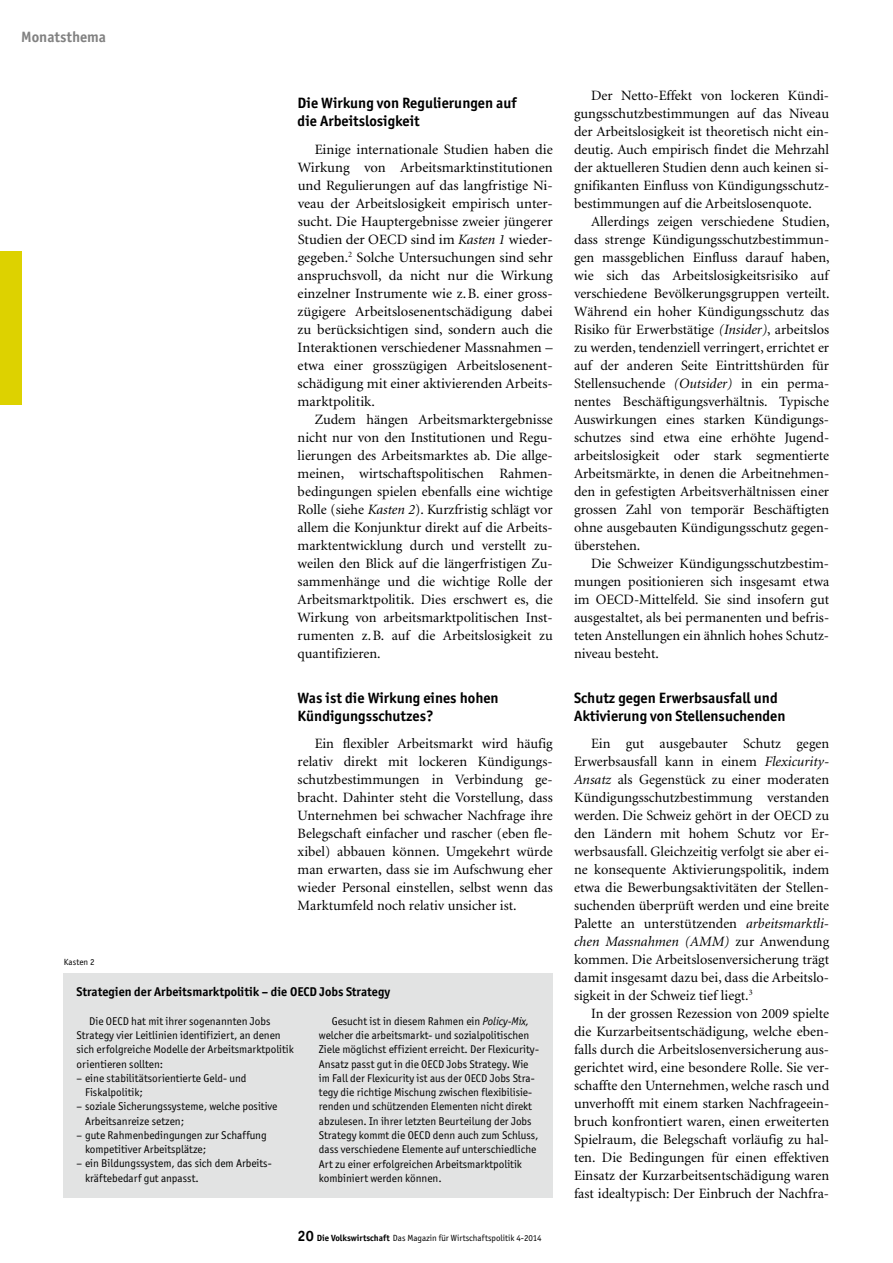
<style>
.page{position:relative;width:893px;height:1263px;background:#fff}
.page>*{position:absolute;margin:0;border:0;box-sizing:border-box;transform-origin:0 0}
.t1{font:700 15px/18px "Officina San ITC";color:#000}
.t2{font:700 15px "Officina San ITC";color:#818181}
.t3{font:14.25px/18px "Minion";color:#000;text-align:justify}
.t4{font:700 12.75px "Officina San ITC";color:#000}
.t5{font:11.25px/14.2px "Officina San ITC";color:#000}
.t6{font:9px "Officina San ITC";color:#000}
.s1{font-style:italic}
.s2{font-weight:700;font-size:15px}
.s3{font-weight:700}
</style>
<div class="page">
<div style="left:0;top:252px;width:21px;height:153px;background:#ddd200"></div>
<div style="left:64px;top:973px;width:489px;height:224px;background:#e2e3e3"></div>
<p class="t2" style="left:21px;top:27px;width:86px">Monatsthema</p>
<p class="t1" style="left:298px;top:94px;width:221px">Die Wirkung von Regulierungen auf die Arbeitslosigkeit</p>
<p class="t3" style="left:298px;top:140px;width:257px;text-indent:17px">Einige internationale Studien haben die Wirkung von Arbeitsmarktinstitutionen und Regulierungen auf das langfristige Ni&shy;veau der Arbeitslosigkeit empirisch unter&shy;sucht. Die Hauptergebnisse zweier jüngerer Studien der OECD sind im <span class="s1">Kasten 1</span> wieder&shy;gegeben.<sup>2</sup> Solche Untersuchungen sind sehr anspruchsvoll, da nicht nur die Wirkung einzelner Instrumente wie z.B. einer gross&shy;zügigere Arbeitslosenentschädigung dabei zu berücksichtigen sind, sondern auch die Interaktionen verschiedener Massnahmen – etwa einer grosszügigen Arbeitslosenent&shy;schädigung mit einer aktivierenden Arbeits&shy;marktpolitik.</p>
<p class="t3" style="left:298px;top:410px;width:257px;text-align:left;text-indent:17px">Zudem hängen Arbeitsmarktergebnisse nicht nur von den Institutionen und Regu&shy;lierungen des Arbeitsmarktes ab. Die allge&shy;meinen, wirtschaftspolitischen Rahmen&shy;bedingungen spielen ebenfalls eine wichtige Rolle (siehe <span class="s1">Kasten 2</span>). Kurzfristig schlägt vor allem die Konjunktur direkt auf die Arbeits&shy;marktentwicklung durch und verstellt zu&shy;weilen den Blick auf die längerfristigen Zu&shy;sammenhänge und die wichtige Rolle der Arbeitsmarktpolitik. Dies erschwert es, die Wirkung von arbeitsmarktpolitischen Inst&shy;rumenten z.B. auf die Arbeitslosigkeit zu quantifizieren.</p>
<p class="t1" style="left:298px;top:688px;width:202px">Was ist die Wirkung eines hohen<br>Kündigungsschutzes?</p>
<p class="t3" style="left:298px;top:734px;width:257px;text-indent:17px">Ein flexibler Arbeitsmarkt wird häufig relativ direkt mit lockeren Kündigungs&shy;schutzbestimmungen in Verbindung ge&shy;bracht. Dahinter steht die Vorstellung, dass Unternehmen bei schwacher Nachfrage ihre Belegschaft einfacher und rascher (eben fle&shy;xibel) abbauen können. Umgekehrt würde man erwarten, dass sie im Aufschwung eher wieder Personal einstellen, selbst wenn das Marktumfeld noch relativ unsicher ist.</p>
<p class="t6" style="left:64px;top:956px;width:32px">Kasten 2</p>
<p class="t4" style="left:77px;top:984px;width:315px">Strategien der Arbeitsmarktpolitik – die OECD Jobs Strategy</p>
<p class="t5" style="left:77px;top:1014px;width:219px;text-indent:13px">Die OECD hat mit ihrer sogenannten Jobs Strategy vier Leitlinien identifiziert, an denen sich erfolgreiche Modelle der Arbeitsmarktpolitik orientieren sollten:</p>
<p class="t5" style="left:85px;top:1071px;width:163px;text-indent:-9px">– eine stabilitätsorientierte Geld- und<br>Fiskalpolitik;</p>
<p class="t5" style="left:85px;top:1099px;width:194px;text-indent:-9px">– soziale Sicherungssysteme, welche positive<br>Arbeitsanreize setzen;</p>
<p class="t5" style="left:85px;top:1128px;width:183px;text-indent:-9px">– gute Rahmenbedingungen zur Schaffung kompetitiver Arbeitsplätze;</p>
<p class="t5" style="left:85px;top:1156px;width:187px;text-indent:-9px">– ein Bildungssystem, das sich dem Arbeits&shy;kräftebedarf gut anpasst.</p>
<p class="t5" style="left:319px;top:1014px;width:222px;text-indent:13px">Gesucht ist in diesem Rahmen ein <span class="s1">Policy-Mix, </span>welcher die arbeitsmarkt- und sozialpolitischen Ziele möglichst effizient erreicht. Der Flexicurity-Ansatz passt gut in die OECD Jobs Strategy. Wie im Fall der Flexicurity ist aus der OECD Jobs Stra&shy;tegy die richtige Mischung zwischen flexibilisie&shy;renden und schützenden Elementen nicht direkt abzulesen. In ihrer letzten Beurteilung der Jobs Strategy kommt die OECD denn auch zum Schluss, dass verschiedene Elemente auf unterschiedliche Art zu einer erfolgreichen Arbeitsmarktpolitik kombiniert werden können.</p>
<p class="t6" style="left:298px;top:1232px;width:245px"><span class="s2">20</span> <span class="s3">Die Volkswirtschaft</span> Das Magazin für Wirtschaftspolitik 4-2014</p>
<p class="t3" style="left:574px;top:86px;width:257px;text-indent:17px">Der Netto-Effekt von lockeren Kündi&shy;gungsschutzbestimmungen auf das Niveau der Arbeitslosigkeit ist theoretisch nicht ein&shy;deutig. Auch empirisch findet die Mehrzahl der aktuelleren Studien denn auch keinen si&shy;gnifikanten Einfluss von Kündigungsschutz&shy;bestimmungen auf die Arbeitslosenquote.</p>
<p class="t3" style="left:574px;top:212px;width:257px;text-align:left;text-indent:17px">Allerdings zeigen verschiedene Studien, dass strenge Kündigungsschutzbestimmun&shy;gen massgeblichen Einfluss darauf haben, wie sich das Arbeitslosigkeitsrisiko auf verschiedene Bevölkerungsgruppen verteilt.<br>Während ein hoher Kündigungsschutz das Risiko für Erwerbstätige <span class="s1">(Insider)</span>, arbeitslos zu werden, tendenziell verringert, errichtet er auf der anderen Seite Eintrittshürden für Stellensuchende <span class="s1">(Outsider)</span> in ein perma&shy;nentes Beschäftigungsverhältnis. Typische Auswirkungen eines starken Kündigungs&shy;schutzes sind etwa eine erhöhte Jugend&shy;arbeitslosigkeit oder stark segmentierte Arbeitsmärkte, in denen die Arbeitnehmen&shy;den in gefestigten Arbeitsverhältnissen einer grossen Zahl von temporär Beschäftigten ohne ausgebauten Kündigungsschutz gegen&shy;überstehen.</p>
<p class="t3" style="left:574px;top:554px;width:257px;text-indent:17px">Die Schweizer Kündigungsschutzbestim&shy;mungen positionieren sich insgesamt etwa im OECD-Mittelfeld. Sie sind insofern gut ausgestaltet, als bei permanenten und befris&shy;teten Anstellungen ein ähnlich hohes Schutz&shy;niveau besteht.</p>
<p class="t1" style="left:574px;top:688px;width:213px">Schutz gegen Erwerbsausfall und<br>Aktivierung von Stellensuchenden</p>
<p class="t3" style="left:574px;top:734px;width:257px;text-indent:17px">Ein gut ausgebauter Schutz gegen Erwerbsausfall kann in einem <span class="s1">Flexicurity-Ansatz</span> als Gegenstück zu einer moderaten Kündigungsschutzbestimmung verstanden werden. Die Schweiz gehört in der OECD zu den Ländern mit hohem Schutz vor Er&shy;werbsausfall. Gleichzeitig verfolgt sie aber ei&shy;ne konsequente Aktivierungspolitik, indem etwa die Bewerbungsaktivitäten der Stellen&shy;suchenden überprüft werden und eine breite Palette an unterstützenden <span class="s1">arbeitsmarktli&shy;chen Massnahmen (AMM)</span> zur Anwendung kommen. Die Arbeitslosenversicherung trägt damit insgesamt dazu bei, dass die Arbeitslo&shy;sigkeit in der Schweiz tief liegt.<sup>3</sup></p>
<p class="t3" style="left:574px;top:1004px;width:257px;text-indent:17px">In der grossen Rezession von 2009 spielte die Kurzarbeitsentschädigung, welche eben&shy;falls durch die Arbeitslosenversicherung aus&shy;gerichtet wird, eine besondere Rolle. Sie ver&shy;schaffte den Unternehmen, welche rasch und unverhofft mit einem starken Nachfrageein&shy;bruch konfrontiert waren, einen erweiterten Spielraum, die Belegschaft vorläufig zu hal&shy;ten. Die Bedingungen für einen effektiven Einsatz der Kurzarbeitsentschädigung waren fast idealtypisch: Der Einbruch der Nachfra-</p>
</div>
